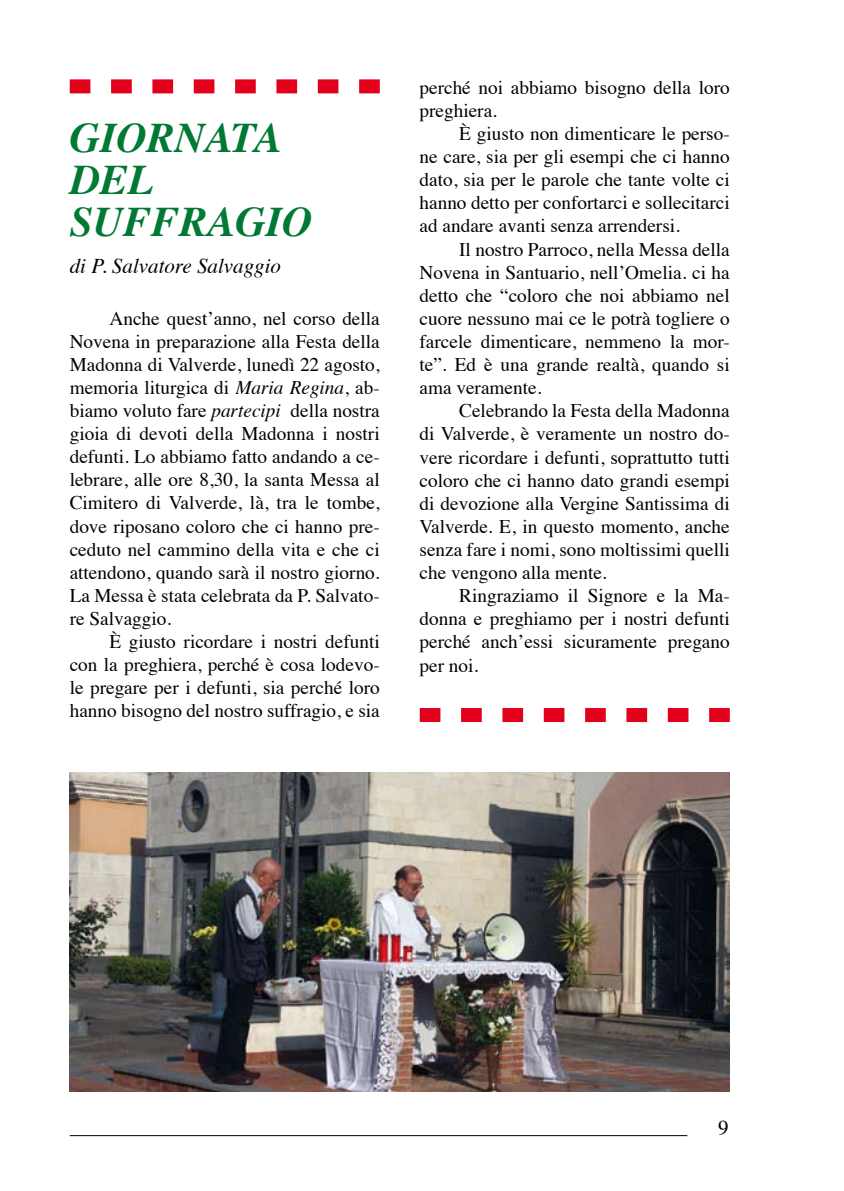
<style>
.page{position:relative;width:844px;height:1191px;background:#fff}
.page>*{position:absolute;margin:0;border:0;box-sizing:border-box;transform-origin:0 0}
.t1{font:italic 700 42px/42px "Times";color:#007934}
.t2{font:italic 21px "Times";color:#000}
.t3{font:21px "Times";color:#000}
.t4{font:19.25px/23.1px "Times";color:#000;text-align:justify}
.s1{font-style:italic}
</style>
<div class="page">
<hr style="left:70px;top:1135px;width:617px;height:1px;background:#000">
<svg style="left:70px;top:79px;width:309px;height:14px"></svg>
<svg style="left:419px;top:708px;width:310px;height:14px"></svg>
<img style="left:69px;top:773px;width:660px;height:318px">
<h1 class="t1" style="left:70px;top:113px;width:244px">GIORNATA<br>DEL<br>SUFFRAGIO</h1>
<p class="t2" style="left:70px;top:248px;width:213px">di P. Salvatore Salvaggio</p>
<p class="t4" style="left:70px;top:305px;width:311px;text-indent:40px">Anche quest’anno, nel corso della Novena in preparazione alla Festa della Madonna di Valverde, lunedì 22 agosto, memoria liturgica di <span class="s1">Maria Regina</span>, ab&shy;biamo voluto fare <span class="s1">partecipi</span> della nostra gioia di devoti della Madonna i nostri defunti. Lo abbiamo fatto andando a ce&shy;lebrare, alle ore 8,30, la santa Messa al Cimitero di Valverde, là, tra le tombe, dove riposano coloro che ci hanno pre&shy;ceduto nel cammino della vita e che ci attendono, quando sarà il nostro giorno.<br>La Messa è stata celebrata da P. Salvato&shy;re Salvaggio.</p>
<p class="t4" style="left:70px;top:628px;width:311px;text-indent:40px">È giusto ricordare i nostri defunti con la preghiera, perché è cosa lodevo&shy;le pregare per i defunti, sia perché loro hanno bisogno del nostro suffragio, e sia</p>
<p class="t4" style="left:419px;top:74px;width:312px">perché noi abbiamo bisogno della loro preghiera.</p>
<p class="t4" style="left:419px;top:120px;width:312px;text-indent:40px">È giusto non dimenticare le perso&shy;ne care, sia per gli esempi che ci hanno dato, sia per le parole che tante volte ci hanno detto per confortarci e sollecitarci ad andare avanti senza arrendersi.</p>
<p class="t4" style="left:419px;top:236px;width:312px;text-indent:40px">Il nostro Parroco, nella Messa della Novena in Santuario, nell’Omelia. ci ha detto che “coloro che noi abbiamo nel cuore nessuno mai ce le potrà togliere o farcele dimenticare, nemmeno la mor&shy;te”. Ed è una grande realtà, quando si ama veramente.</p>
<p class="t4" style="left:419px;top:398px;width:312px;text-indent:40px">Celebrando la Festa della Madonna di Valverde, è veramente un nostro do&shy;vere ricordare i defunti, soprattutto tutti coloro che ci hanno dato grandi esempi di devozione alla Vergine Santissima di Valverde. E, in questo momento, anche senza fare i nomi, sono moltissimi quelli che vengono alla mente.</p>
<p class="t4" style="left:419px;top:582px;width:312px;text-indent:40px">Ringraziamo il Signore e la Ma&shy;donna e preghiamo per i nostri defunti perché anch’essi sicuramente pregano per noi.</p>
<p class="t3" style="left:717px;top:1108px;width:12px">9</p>
</div>
